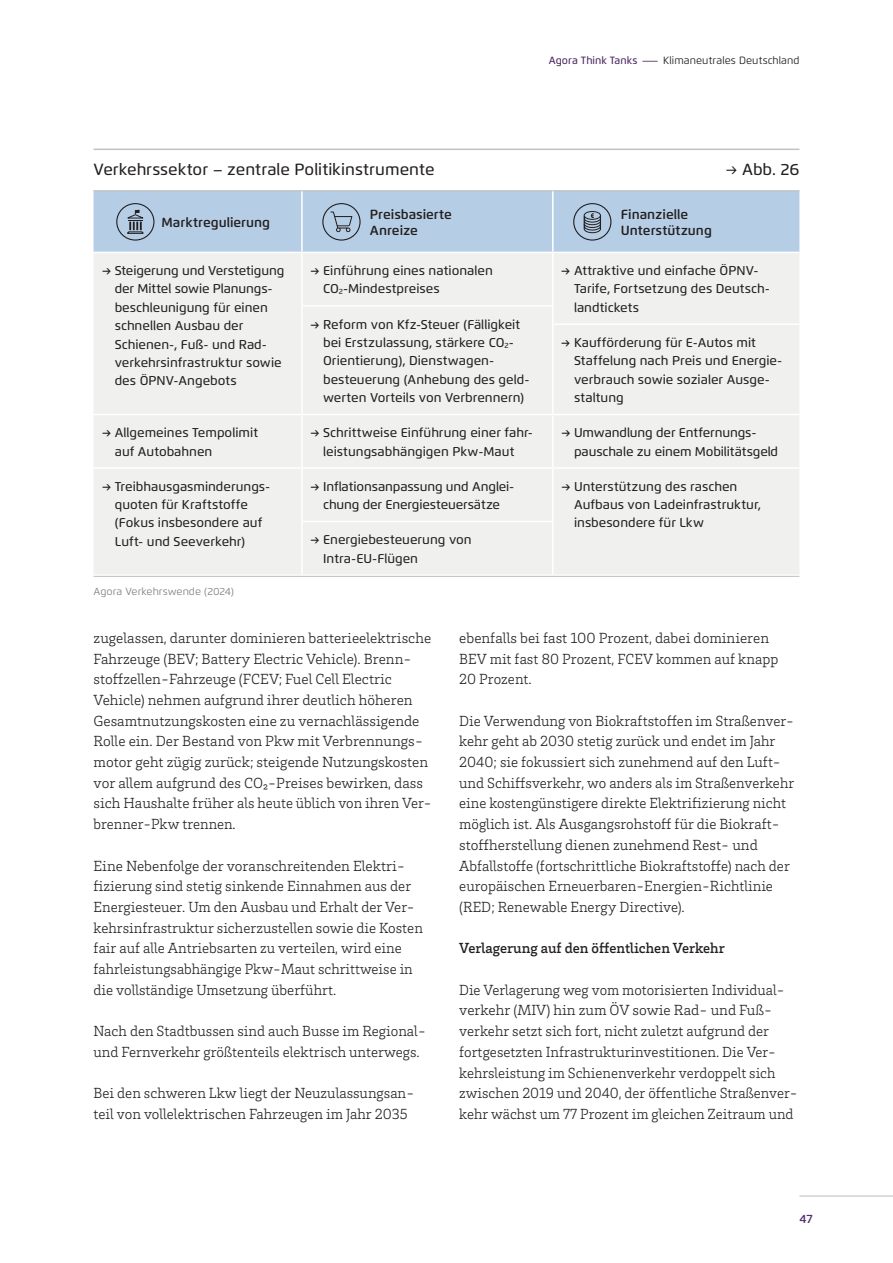
<style>
.page{position:relative;width:893px;height:1263px;background:#fff}
.page>*{position:absolute;margin:0;border:0;box-sizing:border-box;transform-origin:0 0}
.t1{font:500 16.2px "Flexo";color:#231f20}
.Body{font:300 15px/20.7px "Brix Slab";color:#231f20}
.H4_Body{font:500 15px "Brix Slab";color:#231f20}
.t2{font:600 13.2px/16.2px "Flexo";color:#231f20}
.t3{font:500 12.75px/18.5px "Flexo";color:#231f20}
.t4{font:600 12px "Flexo";color:#563070}
.t5{font:10.5px "Flexo";letter-spacing:.005em;color:#231f20}
.t6{font:10.35px "Flexo";color:#808285}
.s1{font-weight:500;color:#47235e}
.s2{font-weight:400}
</style>
<div class="page">
<hr style="left:799px;top:1196px;width:94px;height:1px;background:#bcbdc0">
<div style="left:94px;top:253px;width:705px;height:321px;background:#f0f1ef"></div>
<hr style="left:301px;top:305px;width:253px;height:2px;background:#fff">
<hr style="left:552px;top:323px;width:247px;height:2px;background:#fff">
<hr style="left:94px;top:414px;width:208px;height:1px;background:#fff">
<hr style="left:302px;top:414px;width:251px;height:1px;background:#fff">
<hr style="left:553px;top:414px;width:246px;height:1px;background:#fff">
<hr style="left:94px;top:467px;width:208px;height:2px;background:#fff">
<hr style="left:302px;top:467px;width:251px;height:2px;background:#fff">
<hr style="left:553px;top:467px;width:246px;height:2px;background:#fff">
<hr style="left:301px;top:521px;width:253px;height:1px;background:#fff">
<hr style="left:552px;top:253px;width:1px;height:52px;background:#fff">
<svg style="left:552px;top:307px;width:1px;height:16px"></svg>
<hr style="left:552px;top:325px;width:1px;height:89px;background:#fff">
<hr style="left:552px;top:415px;width:1px;height:52px;background:#fff">
<hr style="left:552px;top:469px;width:1px;height:52px;background:#fff">
<hr style="left:552px;top:522px;width:1px;height:53px;background:#fff">
<hr style="left:301px;top:253px;width:2px;height:52px;background:#fff">
<svg style="left:301px;top:307px;width:2px;height:17px"></svg>
<hr style="left:301px;top:324px;width:2px;height:90px;background:#fff">
<hr style="left:301px;top:415px;width:2px;height:52px;background:#fff">
<hr style="left:301px;top:469px;width:2px;height:52px;background:#fff">
<hr style="left:301px;top:522px;width:2px;height:53px;background:#fff">
<hr style="left:94px;top:576px;width:705px;height:1px;background:#bcbdc0">
<hr style="left:94px;top:149px;width:705px;height:1px;background:#bcbdc0">
<svg style="left:94px;top:190px;width:705px;height:62px;background:#b3cae0"></svg>
<p class="t5" style="left:549px;top:54px;width:252px"><span class="s1">Agora Think Tanks –</span>Klimaneutrales Deutschland</p>
<p class="t1" style="left:94px;top:159px;width:343px">Verkehrssektor – zentrale Politikinstrumente</p>
<p class="t1" style="left:726px;top:159px;width:75px"><span class="s2">→</span> Abb. 26</p>
<p class="t2" style="left:162px;top:214px;width:110px">Marktregulierung</p>
<p class="t2" style="left:370px;top:206px;width:83px">Preisbasierte<br>Anreize</p>
<p class="t2" style="left:621px;top:206px;width:93px">Finanzielle<br>Unterstützung</p>
<p class="t3" style="left:115px;top:261px;width:171px;text-indent:-13px">→ Steigerung und Verstetigung der Mittel sowie Planungs&shy;beschleunigung für einen schnellen Ausbau der<br>Schienen-, Fuß- und Rad&shy;verkehrsinfrastruktur sowie des ÖPNV-Angebots</p>
<p class="t3" style="left:323px;top:261px;width:171px;text-indent:-13px">→ Einführung eines nationalen<br>CO<sub>2</sub>-Mindestpreises</p>
<p class="t3" style="left:574px;top:261px;width:197px;text-indent:-13px">→ Attraktive und einfache ÖPNV-<br>Tarife, Fortsetzung des Deutsch&shy;landtickets</p>
<p class="t3" style="left:323px;top:315px;width:208px;text-indent:-13px">→ Reform von Kfz-Steuer (Fälligkeit bei Erstzulassung, stärkere CO<sub>2</sub>- Orientierung), Dienstwagen&shy;besteuerung (Anhebung des geld&shy;werten Vorteils von Verbrennern)</p>
<p class="t3" style="left:574px;top:333px;width:210px;text-indent:-13px">→ Kaufförderung für E-Autos mit<br>Staffelung nach Preis und Energie&shy;verbrauch sowie sozialer Ausge&shy;staltung</p>
<p class="t3" style="left:115px;top:423px;width:145px;text-indent:-13px">→ Allgemeines Tempolimit auf Autobahnen</p>
<p class="t3" style="left:310px;top:423px;width:224px;text-align:center">→ Schrittweise Einführung einer fahr&shy;leistungsabhängigen Pkw-Maut</p>
<p class="t3" style="left:574px;top:423px;width:206px;text-indent:-13px">→ Umwandlung der Entfernungs&shy;pauschale zu einem Mobilitätsgeld</p>
<p class="t3" style="left:115px;top:477px;width:157px;text-indent:-13px">→ Treibhausgasminderungs&shy;quoten für Kraftstoffe (Fokus insbesondere auf<br>Luft- und Seeverkehr)</p>
<p class="t3" style="left:310px;top:477px;width:205px;text-align:center">→ Inflationsanpassung und Anglei&shy;chung der Energiesteuersätze</p>
<p class="t3" style="left:574px;top:477px;width:188px;text-indent:-13px">→ Unterstützung des raschen<br>Aufbaus von Ladeinfrastruktur, insbesondere für Lkw</p>
<p class="t3" style="left:323px;top:530px;width:150px;text-indent:-13px">→ Energiebesteuerung von<br>Intra-EU-Flügen</p>
<p class="t6" style="left:94px;top:585px;width:142px">Agora Verkehrswende (2024)</p>
<p class="Body" style="left:94px;top:627px;width:340px">zugelassen, darunter dominieren batterieelektrische Fahrzeuge (BEV; Battery Electric Vehicle). Brenn&shy;stoffzellen-Fahrzeuge (FCEV; Fuel Cell Electric Vehicle) nehmen aufgrund ihrer deutlich höheren Gesamtnutzungskosten eine zu vernachlässigende Rolle ein. Der Bestand von Pkw mit Verbrennungs&shy;motor geht zügig zurück; steigende Nutzungskosten vor allem aufgrund des CO₂-Preises bewirken, dass sich Haushalte früher als heute üblich von ihren Ver&shy;brenner-Pkw trennen.</p>
<p class="Body" style="left:94px;top:854px;width:331px">Eine Nebenfolge der voranschreitenden Elektri&shy;fizierung sind stetig sinkende Einnahmen aus der Energiesteuer. Um den Ausbau und Erhalt der Ver&shy;kehrsinfrastruktur sicherzustellen sowie die Kosten fair auf alle Antriebsarten zu verteilen, wird eine fahrleistungsabhängige Pkw-Maut schrittweise in die vollständige Umsetzung überführt.</p>
<p class="Body" style="left:94px;top:1020px;width:334px">Nach den Stadtbussen sind auch Busse im Regional&shy;und Fernverkehr größtenteils elektrisch unterwegs.</p>
<p class="Body" style="left:94px;top:1082px;width:322px">Bei den schweren Lkw liegt der Neuzulassungsan&shy;teil von vollelektrischen Fahrzeugen im Jahr 2035</p>
<p class="Body" style="left:459px;top:627px;width:321px">ebenfalls bei fast 100 Prozent, dabei dominieren<br>BEV mit fast 80 Prozent, FCEV kommen auf knapp<br>20 Prozent.</p>
<p class="Body" style="left:459px;top:710px;width:336px">Die Verwendung von Biokraftstoffen im Straßenver&shy;kehr geht ab 2030 stetig zurück und endet im Jahr 2040; sie fokussiert sich zunehmend auf den Luft&shy;und Schiffsverkehr, wo anders als im Straßenverkehr eine kostengünstigere direkte Elektrifizierung nicht möglich ist. Als Ausgangsrohstoff für die Biokraft&shy;stoffherstellung dienen zunehmend Rest- und Abfallstoffe (fortschrittliche Biokraftstoffe) nach der europäischen Erneuerbaren-Energien-Richtlinie (RED; Renewable Energy Directive).</p>
<p class="H4_Body" style="left:459px;top:938px;width:267px">Verlagerung auf den öffentlichen Verkehr</p>
<p class="Body" style="left:459px;top:979px;width:340px">Die Verlagerung weg vom motorisierten Individual&shy;verkehr (MIV) hin zum ÖV sowie Rad- und Fuß&shy;verkehr setzt sich fort, nicht zuletzt aufgrund der fortgesetzten Infrastrukturinvestitionen. Die Ver&shy;kehrsleistung im Schienenverkehr verdoppelt sich zwischen 2019 und 2040, der öffentliche Straßenver&shy;kehr wächst um 77 Prozent im gleichen Zeitraum und</p>
<p class="t4" style="left:799px;top:1211px;width:15px">47</p>
</div>
